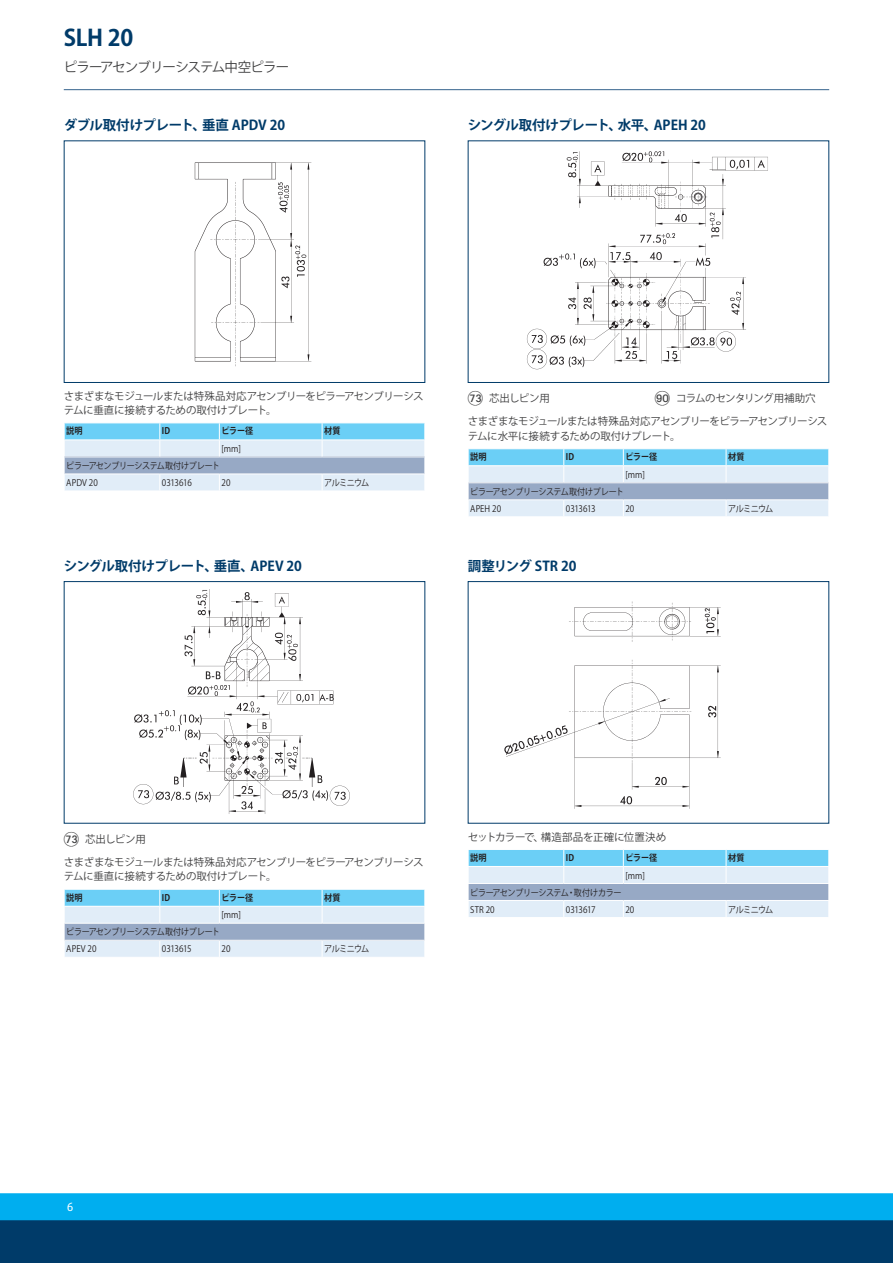
<style>
.page{position:relative;width:893px;height:1263px;background:#fff}
.page>*{position:absolute;margin:0;border:0;box-sizing:border-box;transform-origin:0 0}
.t1{font:700 22.5px "Koz Go Pr 6 N";color:#003b69}
.t2{font:700 13.5px "Koz Go Pr 6 N";letter-spacing:-.01em;color:#003b69}
.t3{font:13.5px "Koz Go Pr 6 N";letter-spacing:-.06em;color:#3e3e3f}
.t4{font:12px "SCHUNK Fago Pro";color:#fff}
.t5{font:10.5px/14.2px "Koz Go Pr 6 N";letter-spacing:-.04em;color:#3e3e3f}
.t6{font:10.5px "Koz Go Pr 6 N";letter-spacing:-.01em;color:#3e3e3f}
.t7{font:10.5px "Koz Go Pr 6 N";letter-spacing:-.065em;color:#3e3e3f}
.t8{font:9px/17px "Koz Go Pr 6 N";letter-spacing:-.04em;color:#231f20;scale:.9 1}
.t9{font:700 9px "Koz Go Pr 6 N";letter-spacing:.01em;color:#231f20;scale:.9 1}
.s1{font-family:"Deco Numbers LH Circle";font-size:15px}
</style>
<div class="page">
<div style="left:0;top:1202px;width:893px;height:61px;background:#003b69"></div>
<div style="left:0;top:1193px;width:893px;height:27px;background:#00aeef"></div>
<hr style="left:64px;top:89px;width:765px;height:1px;background:#35628d">
<div style="left:64px;top:140px;width:361px;height:243px;border:1px solid #003b69"></div>
<img style="left:194px;top:162px;width:118px;height:205px">
<svg style="left:64px;top:423px;width:361px;height:68px;background:#b4d6eb"></svg>
<hr style="left:64px;top:474px;width:96px;height:1px;background:#fff">
<hr style="left:160px;top:474px;width:59px;height:1px;background:#fff">
<hr style="left:219px;top:474px;width:103px;height:1px;background:#fff">
<hr style="left:322px;top:474px;width:103px;height:1px;background:#fff">
<div style="left:468px;top:140px;width:361px;height:243px;border:1px solid #003b69"></div>
<img style="left:526px;top:151px;width:242px;height:219px">
<svg style="left:468px;top:449px;width:361px;height:67px;background:#b4d6eb"></svg>
<hr style="left:468px;top:499px;width:96px;height:1px;background:#fff">
<hr style="left:564px;top:499px;width:59px;height:1px;background:#fff">
<hr style="left:623px;top:499px;width:103px;height:1px;background:#fff">
<hr style="left:726px;top:499px;width:103px;height:1px;background:#fff">
<div style="left:64px;top:581px;width:361px;height:243px;border:1px solid #003b69"></div>
<img style="left:133px;top:590px;width:217px;height:224px">
<svg style="left:64px;top:889px;width:361px;height:68px;background:#b5d6eb"></svg>
<hr style="left:64px;top:940px;width:96px;height:1px;background:#fff">
<hr style="left:160px;top:940px;width:59px;height:1px;background:#fff">
<hr style="left:219px;top:940px;width:103px;height:1px;background:#fff">
<hr style="left:322px;top:940px;width:103px;height:1px;background:#fff">
<div style="left:468px;top:581px;width:361px;height:243px;border:1px solid #003b69"></div>
<img style="left:504px;top:601px;width:217px;height:208px">
<svg style="left:468px;top:849px;width:361px;height:68px;background:#b5d6eb"></svg>
<hr style="left:468px;top:900px;width:96px;height:1px;background:#fff">
<hr style="left:564px;top:900px;width:59px;height:1px;background:#fff">
<hr style="left:623px;top:900px;width:103px;height:1px;background:#fff">
<hr style="left:726px;top:900px;width:103px;height:1px;background:#fff">
<h1 class="t1" style="left:64px;top:25px;width:71px">SLH 20</h1>
<p class="t3" style="left:64px;top:60px;width:227px">ピラーアセンブリーシステム中空ピラー</p>
<p class="t2" style="left:64px;top:117px;width:223px">ダブル取付けプレート、垂直 APDV 20</p>
<p class="t2" style="left:468px;top:117px;width:240px">シングル取付けプレート、水平、APEH 20</p>
<p class="t5" style="left:64px;top:389px;width:361px">さまざまなモジュールまたは特殊品対応アセンブリーをピラーアセンブリーシステムに垂直に接続するための取付けプレート。</p>
<p class="t9" style="left:66px;top:426px;width:20px">説明</p>
<p class="t9" style="left:162px;top:426px;width:11px">ID</p>
<p class="t9" style="left:221px;top:426px;width:37px">ピラー径</p>
<p class="t9" style="left:324px;top:426px;width:20px">材質</p>
<p class="t8" style="left:221px;top:440px;width:23px">[mm]</p>
<p class="t8" style="left:66px;top:457px;width:172px">ピラーアセンブリーシステム取付けプレート<br>APDV 20</p>
<p class="t8" style="left:162px;top:474px;width:35px">0313616</p>
<p class="t8" style="left:221px;top:474px;width:11px">20</p>
<p class="t8" style="left:324px;top:474px;width:52px">アルミニウム</p>
<p class="t2" style="left:64px;top:558px;width:240px">シングル取付けプレート、垂直、APEV 20</p>
<p class="t5" style="left:468px;top:391px;width:84px"><span class="s1">GM</span> 芯出しピン用</p>
<p class="t7" style="left:655px;top:392px;width:162px"><span class="s1">IT</span> コラムのセンタリング用補助穴</p>
<p class="t5" style="left:468px;top:415px;width:361px">さまざまなモジュールまたは特殊品対応アセンブリーをピラーアセンブリーシステムに水平に接続するための取付けプレート。</p>
<p class="t9" style="left:470px;top:452px;width:20px">説明</p>
<p class="t9" style="left:566px;top:452px;width:11px">ID</p>
<p class="t9" style="left:625px;top:452px;width:37px">ピラー径</p>
<p class="t9" style="left:728px;top:452px;width:20px">材質</p>
<p class="t8" style="left:625px;top:466px;width:23px">[mm]</p>
<p class="t8" style="left:470px;top:483px;width:172px">ピラーアセンブリーシステム取付けプレート<br>APEH 20</p>
<p class="t8" style="left:566px;top:500px;width:35px">0313613</p>
<p class="t8" style="left:625px;top:500px;width:11px">20</p>
<p class="t8" style="left:728px;top:500px;width:52px">アルミニウム</p>
<p class="t2" style="left:468px;top:558px;width:110px">調整リング STR 20</p>
<p class="t5" style="left:64px;top:832px;width:84px"><span class="s1">GM</span> 芯出しピン用</p>
<p class="t5" style="left:64px;top:855px;width:361px">さまざまなモジュールまたは特殊品対応アセンブリーをピラーアセンブリーシステムに垂直に接続するための取付けプレート。</p>
<p class="t9" style="left:66px;top:892px;width:20px">説明</p>
<p class="t9" style="left:162px;top:892px;width:11px">ID</p>
<p class="t9" style="left:221px;top:892px;width:37px">ピラー径</p>
<p class="t9" style="left:324px;top:892px;width:20px">材質</p>
<p class="t8" style="left:221px;top:907px;width:23px">[mm]</p>
<p class="t8" style="left:66px;top:924px;width:172px">ピラーアセンブリーシステム取付けプレート<br>APEV 20</p>
<p class="t8" style="left:162px;top:941px;width:35px">0313615</p>
<p class="t8" style="left:221px;top:941px;width:11px">20</p>
<p class="t8" style="left:324px;top:941px;width:52px">アルミニウム</p>
<p class="t6" style="left:468px;top:831px;width:200px">セットカラーで、構造部品を正確に位置決め</p>
<p class="t9" style="left:470px;top:852px;width:20px">説明</p>
<p class="t9" style="left:566px;top:852px;width:11px">ID</p>
<p class="t9" style="left:625px;top:852px;width:37px">ピラー径</p>
<p class="t9" style="left:728px;top:852px;width:20px">材質</p>
<p class="t8" style="left:625px;top:867px;width:23px">[mm]</p>
<p class="t8" style="left:470px;top:884px;width:170px">ピラーアセンブリーシステム・取付けカラー<br>STR 20</p>
<p class="t8" style="left:566px;top:901px;width:34px">0313617</p>
<p class="t8" style="left:625px;top:901px;width:11px">20</p>
<p class="t8" style="left:728px;top:901px;width:52px">アルミニウム</p>
<p class="t4" style="left:67px;top:1199px;width:8px">6</p>
</div>
